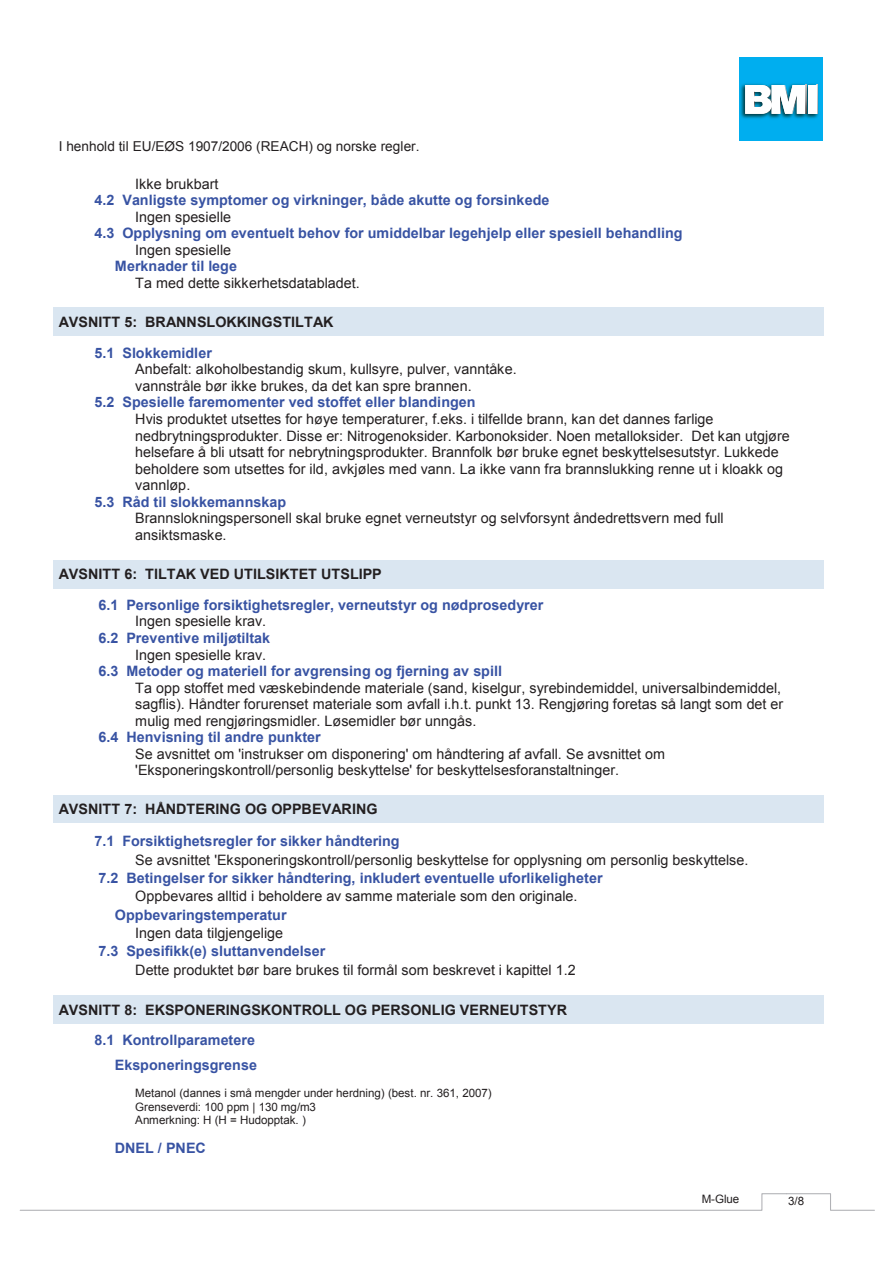
<style>
.page{position:relative;width:893px;height:1263px;background:#fff}
.page>*{position:absolute;margin:0;border:0;box-sizing:border-box;transform-origin:0 0}
.t1{font:14.4px/16.6px "Arial";color:#231f20}
.t2{font:700 14.4px/24.8px "Arial";color:#3853a3;text-align:right}
.t3{font:700 14.4px "Arial";color:#231f20}
.t4{font:13.65px "Arial";color:#231f20}
.t5{font:11.55px/13.2px "Arial";letter-spacing:-.005em;color:#231f20}
</style>
<div class="page">
<svg style="left:19px;top:1193px;width:856px;height:18px"></svg>
<div style="left:54px;top:308px;width:770px;height:28px;background:#dae6f1"></div>
<div style="left:54px;top:560px;width:770px;height:28px;background:#dae6f1"></div>
<div style="left:54px;top:795px;width:770px;height:29px;background:#dae6f1"></div>
<div style="left:54px;top:995px;width:770px;height:29px;background:#dae6f1"></div>
<div style="left:740px;top:57px;width:83px;height:84px;background:#00aeef"></div>
<img style="left:739px;top:82px;width:80px;height:39px">
<svg style="left:817px;top:85px;width:1px;height:29px"></svg>
<svg style="left:745px;top:85px;width:61px;height:29px;background:#d8e6e9"></svg>
<div style="left:808px;top:85px;width:9px;height:29px;background:#fff"></div>
<p class="t4" style="left:59px;top:137px;width:362px">I henhold til EU/EØS 1907/2006 (REACH) og norske regler.</p>
<p class="t1" style="left:135px;top:175px;width:85px">Ikke brukbart</p>
<p class="t2" style="left:95px;top:188px;width:456px">4.2 Vanligste symptomer og virkninger, både akutte og forsinkede</p>
<p class="t1" style="left:135px;top:208px;width:97px">Ingen spesielle</p>
<p class="t2" style="left:95px;top:221px;width:589px">4.3 Opplysning om eventuelt behov for umiddelbar legehjelp eller spesiell behandling</p>
<p class="t1" style="left:135px;top:241px;width:97px">Ingen spesielle</p>
<p class="t2" style="left:115px;top:254px;width:124px">Merknader til lege</p>
<p class="t1" style="left:135px;top:275px;width:226px">Ta med dette sikkerhetsdatabladet.</p>
<p class="t3" style="left:59px;top:312px;width:276px">AVSNITT 5: BRANNSLOKKINGSTILTAK</p>
<p class="t2" style="left:95px;top:341px;width:119px">5.1 Slokkemidler</p>
<p class="t1" style="left:135px;top:361px;width:383px">Anbefalt: alkoholbestandig skum, kullsyre, pulver, vanntåke. vannstråle bør ikke brukes, da det kan spre brannen.</p>
<p class="t2" style="left:95px;top:390px;width:383px">5.2 Spesielle faremomenter ved stoffet eller blandingen</p>
<p class="t1" style="left:135px;top:411px;width:656px">Hvis produktet utsettes for høye temperaturer, f.eks. i tilfellde brann, kan det dannes farlige nedbrytningsprodukter. Disse er: Nitrogenoksider. Karbonoksider. Noen metalloksider. Det kan utgjøre helsefare å bli utsatt for nebrytningsprodukter. Brannfolk bør bruke egnet beskyttelsesutstyr. Lukkede beholdere som utsettes for ild, avkjøles med vann. La ikke vann fra brannslukking renne ut i kloakk og vannløp.</p>
<p class="t2" style="left:95px;top:490px;width:193px">5.3 Råd til slokkemannskap</p>
<p class="t1" style="left:135px;top:510px;width:590px">Brannslokningspersonell skal bruke egnet verneutstyr og selvforsynt åndedrettsvern med full ansiktsmaske.</p>
<p class="t3" style="left:59px;top:564px;width:325px">AVSNITT 6: TILTAK VED UTILSIKTET UTSLIPP</p>
<p class="t2" style="left:98px;top:593px;width:446px">6.1 Personlige forsiktighetsregler, verneutstyr og nødprosedyrer</p>
<p class="t1" style="left:135px;top:613px;width:132px">Ingen spesielle krav.</p>
<p class="t2" style="left:98px;top:626px;width:173px">6.2 Preventive miljøtiltak</p>
<p class="t1" style="left:135px;top:646px;width:132px">Ingen spesielle krav.</p>
<p class="t2" style="left:98px;top:659px;width:405px">6.3 Metoder og materiell for avgrensing og fjerning av spill</p>
<p class="t1" style="left:135px;top:679px;width:649px">Ta opp stoffet med væskebindende materiale (sand, kiselgur, syrebindemiddel, universalbindemiddel, sagflis). Håndter forurenset materiale som avfall i.h.t. punkt 13. Rengjøring foretas så langt som det er mulig med rengjøringsmidler. Løsemidler bør unngås.</p>
<p class="t2" style="left:98px;top:725px;width:224px">6.4 Henvisning til andre punkter</p>
<p class="t1" style="left:135px;top:746px;width:531px">Se avsnittet om 'instrukser om disponering' om håndtering af avfall. Se avsnittet om 'Eksponeringskontroll/personlig beskyttelse' for beskyttelsesforanstaltninger.</p>
<p class="t3" style="left:59px;top:800px;width:320px">AVSNITT 7: HÅNDTERING OG OPPBEVARING</p>
<p class="t2" style="left:95px;top:829px;width:307px">7.1 Forsiktighetsregler for sikker håndtering</p>
<p class="t1" style="left:135px;top:851px;width:615px">Se avsnittet 'Eksponeringskontroll/personlig beskyttelse for opplysning om personlig beskyttelse.</p>
<p class="t2" style="left:98px;top:866px;width:506px">7.2 Betingelser for sikker håndtering, inkludert eventuelle uforlikeligheter</p>
<p class="t1" style="left:135px;top:888px;width:444px">Oppbevares alltid i beholdere av samme materiale som den originale.</p>
<p class="t2" style="left:115px;top:903px;width:173px">Oppbevaringstemperatur</p>
<p class="t1" style="left:135px;top:925px;width:149px">Ingen data tilgjengelige</p>
<p class="t2" style="left:98px;top:939px;width:228px">7.3 Spesifikk(e) sluttanvendelser</p>
<p class="t1" style="left:135px;top:961px;width:442px">Dette produktet bør bare brukes til formål som beskrevet i kapittel 1.2</p>
<p class="t3" style="left:59px;top:1000px;width:510px">AVSNITT 8: EKSPONERINGSKONTROLL OG PERSONLIG VERNEUTSTYR</p>
<p class="t2" style="left:95px;top:1028px;width:164px">8.1 Kontrollparametere<br>Eksponeringsgrense</p>
<p class="t5" style="left:135px;top:1087px;width:358px">Metanol (dannes i små mengder under herdning) (best. nr. 361, 2007)<br>Grenseverdi: 100 ppm | 130 mg/m3<br>Anmerkning: H (H = Hudopptak. )</p>
<p class="t2" style="left:115px;top:1136px;width:92px">DNEL / PNEC</p>
<p class="t5" style="left:702px;top:1192px;width:39px">M-Glue</p>
<p class="t5" style="left:788px;top:1195px;width:18px">3/8</p>
</div>
